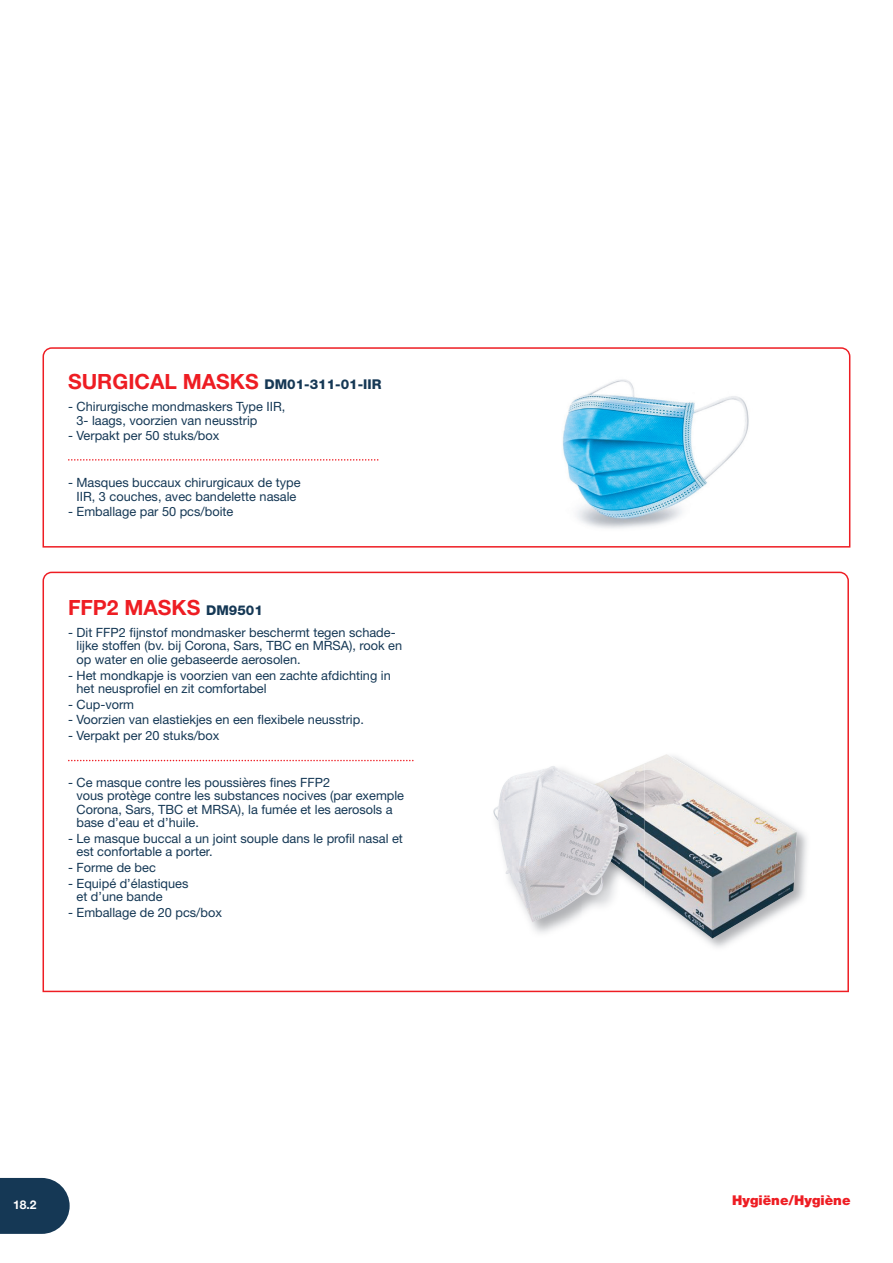
<style>
.page{position:relative;width:893px;height:1263px;background:#fff}
.page>*{position:absolute;margin:0;border:0;box-sizing:border-box;transform-origin:0 0}
.t1{font:700 21px "Helvetica Neue LT Std";color:#ee1d23}
.t2{font:800 13.5px "Helvetica Neue LT Std";color:#153855}
.t3{font:900 13.5px "Helvetica Neue LT Std";color:#ee1d23}
.t4{font:12.75px/13.5px "Helvetica Neue LT Std";color:#153855}
.t5{font:700 12px "Helvetica Neue";color:#fff}
.s1{font-weight:700;font-size:21px;color:#ee1d23}
.s2{font-weight:800;font-size:13.5px;color:#153855}
</style>
<div class="page">
<svg style="left:0;top:1178px;width:70px;height:56px;background:#2a4a64"></svg>
<svg style="left:43px;top:347px;width:807px;height:201px"></svg>
<svg style="left:68px;top:459px;width:310px;height:2px"></svg>
<svg style="left:43px;top:572px;width:806px;height:420px"></svg>
<img style="left:561px;top:376px;width:192px;height:155px">
<img style="left:581px;top:753px;width:230px;height:199px">
<img style="left:643px;top:754px;width:154px;height:184px">
<img style="left:491px;top:764px;width:153px;height:173px">
<img style="left:583px;top:764px;width:61px;height:123px">
<img style="left:492px;top:766px;width:137px;height:156px">
<p class="t2" style="left:68px;top:376px;width:315px"><span class="s1">SURGICAL MASKS</span> DM01-311-01-IIR</p>
<p class="t4" style="left:77px;top:400px;width:210px;text-indent:-9px">- Chirurgische mondmaskers Type IIR,<br>3- laags, voorzien van neusstrip</p>
<p class="t4" style="left:68px;top:429px;width:153px">- Verpakt per 50 stuks/box</p>
<p class="t4" style="left:68px;top:476px;width:234px;text-align:center">- Masques buccaux chirurgicaux de type<br>IIR, 3 couches, avec bandelette nasale</p>
<p class="t4" style="left:68px;top:505px;width:167px">- Emballage par 50 pcs/boite</p>
<h1 class="t1" style="left:68px;top:594px;width:196px">FFP2 MASKS <span class="s2">DM9501</span></h1>
<p class="t4" style="left:77px;top:625px;width:327px;text-indent:-9px">- Dit FFP2 fijnstof mondmasker beschermt tegen schade&shy;lijke stoffen (bv. bij Corona, Sars, TBC en MRSA), rook en op water en olie gebaseerde aerosolen.</p>
<p class="t4" style="left:77px;top:668px;width:316px;text-indent:-9px">- Het mondkapje is voorzien van een zachte afdichting in het neusprofiel en zit comfortabel</p>
<p class="t4" style="left:68px;top:697px;width:68px">- Cup-vorm</p>
<p class="t4" style="left:68px;top:713px;width:297px">- Voorzien van elastiekjes en een flexibele neusstrip.</p>
<p class="t4" style="left:68px;top:728px;width:153px">- Verpakt per 20 stuks/box</p>
<p class="t4" style="left:77px;top:775px;width:329px;text-indent:-9px">- Ce masque contre les poussières fines FFP2<br>vous protège contre les substances nocives (par exemple Corona, Sars, TBC et MRSA), la fumée et les aerosols a base d’eau et d’huile.</p>
<p class="t4" style="left:77px;top:831px;width:328px;text-indent:-9px">- Le masque buccal a un joint souple dans le profil nasal et est confortable a porter.</p>
<p class="t4" style="left:68px;top:861px;width:89px">- Forme de bec</p>
<p class="t4" style="left:77px;top:876px;width:113px;text-indent:-9px">- Equipé d’élastiques et d’une bande</p>
<p class="t4" style="left:68px;top:905px;width:155px">- Emballage de 20 pcs/box</p>
<p class="t5" style="left:13px;top:1196px;width:25px">18.2</p>
<p class="t3" style="left:732px;top:1192px;width:120px">Hygiëne/Hygiène</p>
</div>
